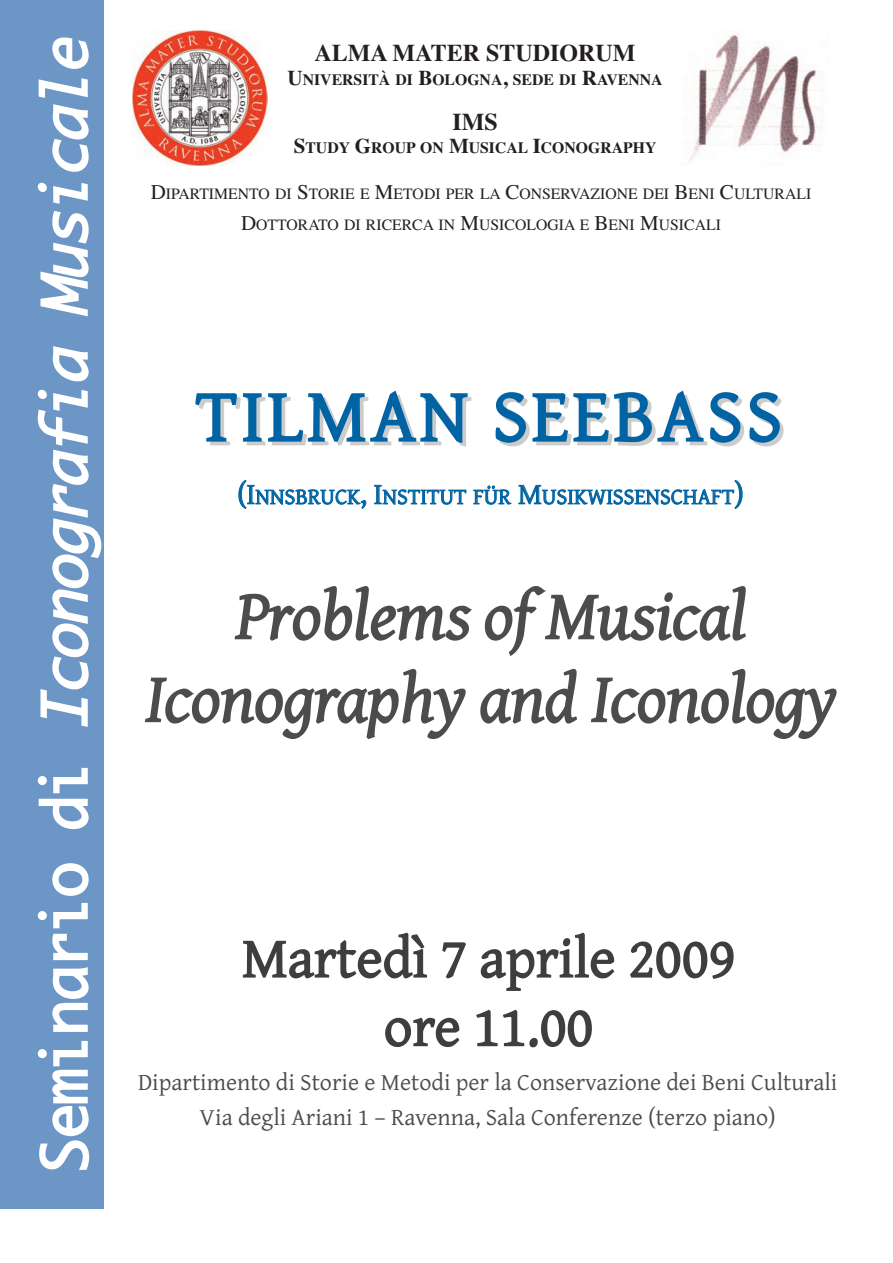
<style>
.page{position:relative;width:893px;height:1263px;background:#fff}
.page>*{position:absolute;margin:0;border:0;box-sizing:border-box;transform-origin:0 0}
.t1{font:75px "Gentium";letter-spacing:.05em;color:#0063a4}
.t2{font:italic 69px/82.8px "Gentium";color:#4b4c4d;text-align:center}
.t3{font:italic 60px "Monaco";color:#fff}
.t4{font:57px/68.7px "Gentium";color:#3e3e3f;text-align:center}
.t5{font:24px/35.5px "Gentium";color:#4b4c4d;text-align:center}
.t6{font:700 24px "Times";color:#231f20}
.t7{font:22.5px "Gentium";color:#0063a4}
.t8{font:15.75px/31.2px "Times";color:#231f20;text-align:center}
.t9{font:700 15.75px "Times";color:#231f20}
.s1{font-style:normal}
.s2{font-size:21px}
.s3{font-size:30px}
</style>
<div class="page">
<img style="left:132px;top:30px;width:136px;height:135px">
<div style="left:0;top:0;width:104px;height:1209px;background:#6b96c6"></div>
<img style="left:690px;top:34px;width:132px;height:128px">
<h3 class="t3" style="left:31px;top:1173px;width:1157px;rotate:-90deg"><span class="s1">S e m i n a r i o d i</span> Iconografia Musicale</h3>
<p class="t6" style="left:315px;top:39px;width:322px">ALMA MATER STUDIORUM</p>
<p class="t9" style="left:288px;top:71px;width:376px"><span class="s2">U</span>NIVERSITÀ DI <span class="s2">B</span>OLOGNA<span class="s2">,</span> SEDE DI <span class="s2">R</span>AVENNA</p>
<p class="t6" style="left:452px;top:108px;width:47px">IMS</p>
<p class="t9" style="left:294px;top:138px;width:364px"><span class="s2">S</span>TUDY <span class="s2">G</span>ROUP ON <span class="s2">M</span>USICAL <span class="s2">I</span>CONOGRAPHY</p>
<p class="t8" style="left:151px;top:178px;width:662px"><span class="s2">D</span>IPARTIMENTO DI <span class="s2">S</span>TORIE E <span class="s2">M</span>ETODI PER LA <span class="s2">C</span>ONSERVAZIONE DEI <span class="s2">B</span>ENI <span class="s2">C</span>ULTURALI<br><span class="s2">D</span>OTTORATO DI RICERCA IN <span class="s2">M</span>USICOLOGIA E <span class="s2">B</span>ENI <span class="s2">M</span>USICALI</p>
<h1 class="t1" style="left:196px;top:371px;width:587px">TILMAN SEEBASS</h1>
<p class="t7" style="left:237px;top:483px;width:508px"><span class="s3">(I</span>NNSBRUCK<span class="s3">, I</span>NSTITUT FÜR <span class="s3">M</span>USIKWISSENSCHAFT<span class="s3">)</span></p>
<h2 class="t2" style="left:145px;top:573px;width:693px">Problems of Musical<br>Iconography and Iconology</h2>
<h3 class="t4" style="left:242px;top:923px;width:495px">Martedì 7 aprile 2009 ore 11.00</h3>
<p class="t5" style="left:138px;top:1063px;width:701px">Dipartimento di Storie e Metodi per la Conservazione dei Beni Culturali<br>Via degli Ariani 1 – Ravenna, Sala Conferenze (terzo piano)</p>
</div>
